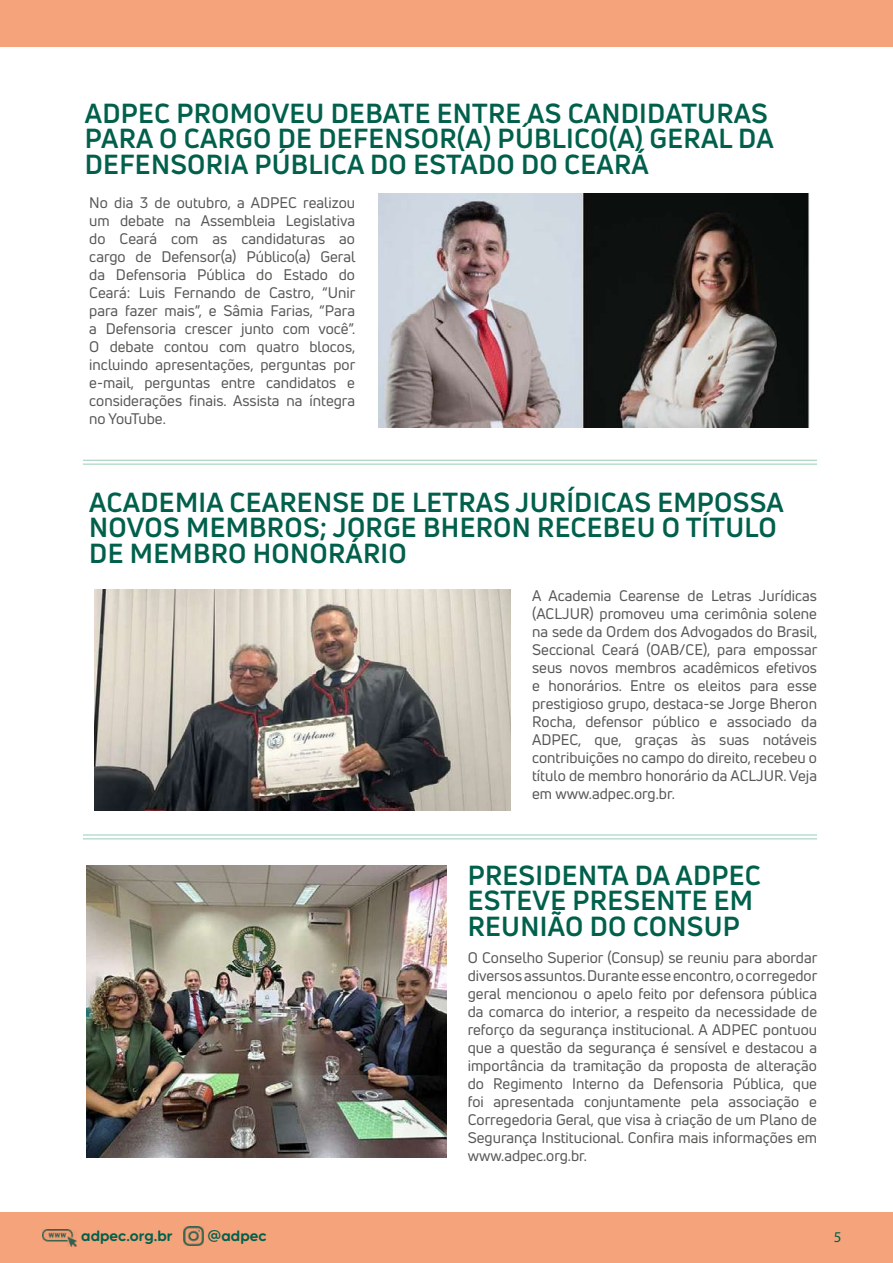
<style>
.page{position:relative;width:893px;height:1263px;background:#fff}
.page>*{position:absolute;margin:0;border:0;box-sizing:border-box;transform-origin:0 0}
.t1{font:700 27px/25.5px "Uni Neue";letter-spacing:.01em;color:#00604b}
.t2{font:15px/18px "Uni Neue";color:#575756;text-align:justify}
.t3{font:500 15px "MADE Tommy Soft";color:#00604b}
.t4{font:15px "Myriad Pro";color:#00604b}
</style>
<div class="page">
<div style="left:0;top:0;width:893px;height:47px;background:#f5a37b"></div>
<div style="left:0;top:1212px;width:893px;height:51px;background:#f5a37b"></div>
<img style="left:43px;top:1230px;width:34px;height:16px">
<img style="left:184px;top:1226px;width:19px;height:19px">
<img style="left:86px;top:865px;width:360px;height:293px">
<img style="left:95px;top:590px;width:416px;height:220px">
<hr style="left:83px;top:460px;width:734px;height:1px;background:#aed8c5">
<hr style="left:83px;top:463px;width:734px;height:2px;background:#aed8c5">
<hr style="left:83px;top:834px;width:734px;height:2px;background:#aed8c5">
<hr style="left:83px;top:838px;width:734px;height:1px;background:#aed8c5">
<img style="left:378px;top:193px;width:432px;height:234px">
<h1 class="t1" style="left:85px;top:100px;width:690px">ADPEC PROMOVEU DEBATE ENTRE AS CANDIDATURAS<br>PARA O CARGO DE DEFENSOR(A) PÚBLICO(A) GERAL DA<br>DEFENSORIA PÚBLICA DO ESTADO DO CEARÁ</h1>
<p class="t2" style="left:89px;top:193px;width:268px">No dia 3 de outubro, a ADPEC realizou um debate na Assembleia Legislativa do Ceará com as candidaturas ao cargo de Defensor(a) Público(a) Geral da Defensoria Pública do Estado do Ceará: Luis Fernando de Castro, “Unir para fazer mais”, e Sâmia Farias, “Para a Defensoria crescer junto com você”.<br>O debate contou com quatro blocos, incluindo apresentações, perguntas por e-mail, perguntas entre candidatos e considerações finais. Assista na íntegra no YouTube.</p>
<h1 class="t1" style="left:89px;top:489px;width:696px">ACADEMIA CEARENSE DE LETRAS JURÍDICAS EMPOSSA<br>NOVOS MEMBROS; JORGE BHERON RECEBEU O TÍTULO<br>DE MEMBRO HONORÁRIO</h1>
<p class="t2" style="left:532px;top:587px;width:287px">A Academia Cearense de Letras Jurídicas (ACLJUR) promoveu uma cerimônia solene na sede da Ordem dos Advogados do Brasil, Seccional Ceará (OAB/CE), para empossar seus novos membros acadêmicos efetivos e honorários. Entre os eleitos para esse prestigioso grupo, destaca-se Jorge Bheron Rocha, defensor público e associado da ADPEC, que, graças às suas notáveis contribuições no campo do direito, recebeu o título de membro honorário da ACLJUR. Veja em www.adpec.org.br.</p>
<h1 class="t1" style="left:468px;top:862px;width:294px">PRESIDENTA DA ADPEC<br>ESTEVE PRESENTE EM<br>REUNIÃO DO CONSUP</h1>
<p class="t2" style="left:468px;top:948px;width:351px">O Conselho Superior (Consup) se reuniu para abordar diversos assuntos. Durante esse encontro, o corregedor geral mencionou o apelo feito por defensora pública da comarca do interior, a respeito da necessidade de reforço da segurança institucional. A ADPEC pontuou que a questão da segurança é sensível e destacou a importância da tramitação da proposta de alteração do Regimento Interno da Defensoria Pública, que foi apresentada conjuntamente pela associação e Corregedoria Geral, que visa à criação de um Plano de Segurança Institucional. Confira mais informações em www.adpec.org.br.</p>
<p class="t3" style="left:81px;top:1226px;width:93px">adpec.org.br</p>
<p class="t3" style="left:208px;top:1226px;width:60px">@adpec</p>
<p class="t4" style="left:834px;top:1227px;width:9px">5</p>
</div>
